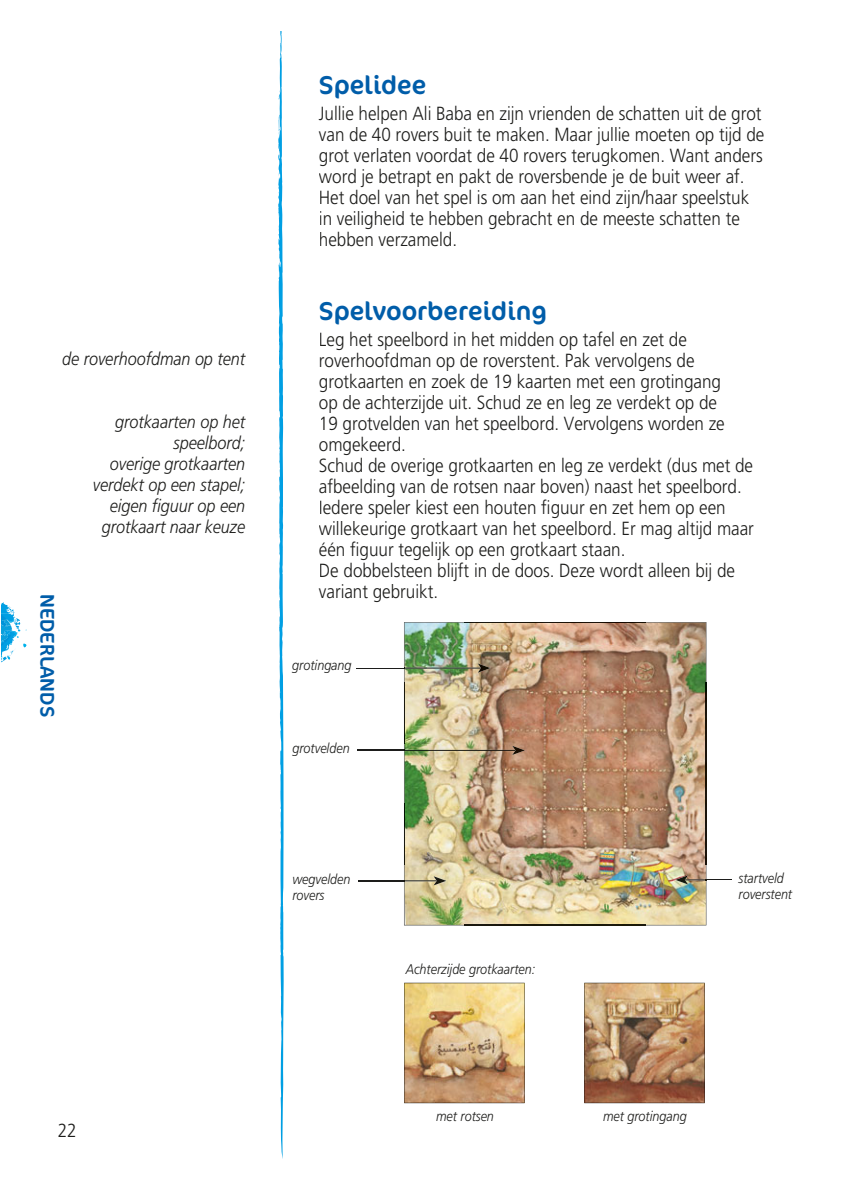
<style>
.page{position:relative;width:842px;height:1191px;background:#fff}
.page>*{position:absolute;margin:0;border:0;box-sizing:border-box;transform-origin:0 0}
.t1{font:26px "Cocon";color:#005da9}
.t2{font:20px "Cocon";color:#005da9}
.t3{font:300 19px/21px "Frutiger LT";color:#1d1d1b;scale:.9 1}
.t4{font:italic 300 18px/21px "Frutiger LT";color:#1d1d1b;text-align:right;scale:.9 1}
.t5{font:italic 300 14px/16px "Frutiger LT";color:#1d1d1b;scale:.9 1}
</style>
<div class="page">
<svg style="left:1px;top:602px;width:26px;height:61px"></svg>
<svg style="left:278px;top:31px;width:6px;height:1127px"></svg>
<img style="left:404px;top:983px;width:120px;height:120px">
<img style="left:584px;top:983px;width:120px;height:120px">
<img style="left:405px;top:623px;width:301px;height:301px">
<img style="left:404px;top:622px;width:61px;height:61px">
<img style="left:464px;top:622px;width:182px;height:1px">
<img style="left:646px;top:622px;width:60px;height:61px">
<img style="left:404px;top:682px;width:1px;height:61px">
<img style="left:706px;top:682px;width:1px;height:182px">
<img style="left:404px;top:743px;width:4px;height:61px">
<img style="left:404px;top:803px;width:1px;height:61px">
<img style="left:404px;top:864px;width:61px;height:61px">
<img style="left:464px;top:924px;width:182px;height:1px">
<img style="left:646px;top:864px;width:60px;height:61px">
<hr style="left:357px;top:667px;width:47px;height:1px;background:#1d1d1b">
<img style="left:405px;top:667px;width:73px;height:1px">
<svg style="left:478px;top:663px;width:12px;height:9px"></svg>
<hr style="left:359px;top:880px;width:45px;height:1px;background:#1d1d1b">
<img style="left:405px;top:880px;width:29px;height:1px">
<svg style="left:434px;top:876px;width:12px;height:9px"></svg>
<hr style="left:358px;top:750px;width:46px;height:1px;background:#1d1d1b">
<img style="left:405px;top:750px;width:107px;height:1px">
<svg style="left:512px;top:746px;width:13px;height:9px"></svg>
<svg style="left:675px;top:875px;width:57px;height:9px"></svg>
<p class="t4" style="left:62px;top:349px;width:205px">de roverhoofdman op tent</p>
<p class="t4" style="left:93px;top:412px;width:171px">grotkaarten op het speelbord;<br>overige grotkaarten verdekt op een stapel; eigen figuur op een grotkaart naar keuze</p>
<p class="t2" style="left:55px;top:594px;width:124px;rotate:90deg">NEDERLANDS</p>
<h1 class="t1" style="left:319px;top:75px;width:109px">Spelidee</h1>
<p class="t3" style="left:319px;top:104px;width:496px">Jullie helpen Ali Baba en zijn vrienden de schatten uit de grot van de 40 rovers buit te maken. Maar jullie moeten op tijd de grot verlaten voordat de 40 rovers terugkomen. Want anders word je betrapt en pakt de roversbende je de buit weer af.<br>Het doel van het spel is om aan het eind zijn/haar speelstuk in veiligheid te hebben gebracht en de meeste schatten te hebben verzameld.</p>
<h1 class="t1" style="left:319px;top:301px;width:230px">Spelvoorbereiding</h1>
<p class="t3" style="left:319px;top:330px;width:485px">Leg het speelbord in het midden op tafel en zet de roverhoofdman op de roverstent. Pak vervolgens de grotkaarten en zoek de 19 kaarten met een grotingang<br>op de achterzijde uit. Schud ze en leg ze verdekt op de<br>19 grotvelden van het speelbord. Vervolgens worden ze omgekeerd.<br>Schud de overige grotkaarten en leg ze verdekt (dus met de afbeelding van de rotsen naar boven) naast het speelbord.<br>Iedere speler kiest een houten figuur en zet hem op een willekeurige grotkaart van het speelbord. Er mag altijd maar één figuur tegelijk op een grotkaart staan.<br>De dobbelsteen blijft in de doos. Deze wordt alleen bij de variant gebruikt.</p>
<p class="t5" style="left:292px;top:658px;width:67px">grotingang</p>
<p class="t5" style="left:292px;top:741px;width:65px">grotvelden</p>
<p class="t5" style="left:292px;top:871px;width:66px">wegvelden rovers</p>
<p class="t5" style="left:406px;top:961px;width:146px">Achterzijde grotkaarten:</p>
<p class="t5" style="left:738px;top:870px;width:61px">startveld roverstent</p>
<p class="t3" style="left:58px;top:1121px;width:23px">22</p>
<p class="t5" style="left:436px;top:1109px;width:66px">met rotsen</p>
<p class="t5" style="left:603px;top:1109px;width:94px">met grotingang</p>
</div>
